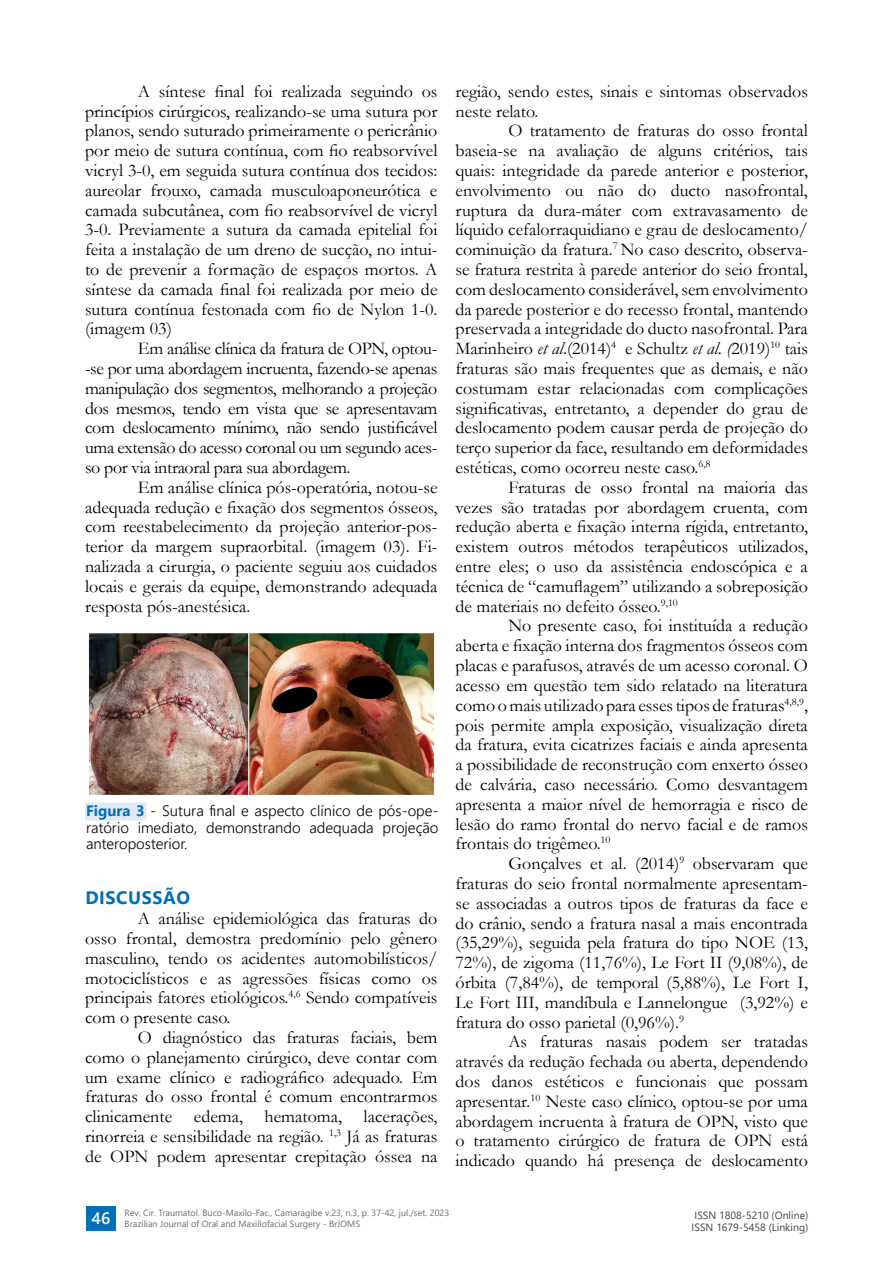
<style>
.page{position:relative;width:893px;height:1263px;background:#fff}
.page>*{position:absolute;margin:0;border:0;box-sizing:border-box;transform-origin:0 0}
.t1{font:18px/19.8px "Garamond";color:#000;text-align:justify}
.t2{font:700 18px "Segoe UI";letter-spacing:.035em;color:#006fba}
.t3{font:600 16.5px "Segoe UI";color:#fff}
.t4{font:300 15px/16.5px "Segoe UI";color:#000;text-align:justify}
.t5{font:10.5px/12px "Segoe UI";color:#434343}
.t6{font:9px/10.8px "Segoe UI";color:#6c6d70}
.s1{font-weight:700;color:#006fba}
.s2{font-style:italic}
</style>
<div class="page">
<div style="left:86px;top:1206px;width:29px;height:25px;background:#006fba"></div>
<div style="left:85px;top:802px;width:61px;height:18px;background:#e1e9f6"></div>
<img style="left:88px;top:633px;width:347px;height:162px">
<p class="t1" style="left:85px;top:81px;width:354px;text-indent:53px">A síntese final foi realizada seguindo os princípios cirúrgicos, realizando-se uma sutura por planos, sendo suturado primeiramente o pericrânio por meio de sutura contínua, com fio reabsorvível vicryl 3-0, em seguida sutura contínua dos tecidos: aureolar frouxo, camada musculoaponeurótica e camada subcutânea, com fio reabsorvível de vicryl 3-0. Previamente a sutura da camada epitelial foi feita a instalação de um dreno de sucção, no intui&shy;to de prevenir a formação de espaços mortos. A síntese da camada final foi realizada por meio de sutura contínua festonada com fio de Nylon 1-0. (imagem 03)</p>
<p class="t1" style="left:85px;top:338px;width:354px;text-indent:53px">Em análise clínica da fratura de OPN, optou--se por uma abordagem incruenta, fazendo-se apenas manipulação dos segmentos, melhorando a projeção dos mesmos, tendo em vista que se apresentavam com deslocamento mínimo, não sendo justificável uma extensão do acesso coronal ou um segundo aces&shy;so por via intraoral para sua abordagem.</p>
<p class="t1" style="left:85px;top:477px;width:354px;text-indent:53px">Em análise clínica pós-operatória, notou-se adequada redução e fixação dos segmentos ósseos, com reestabelecimento da projeção anterior-pos&shy;terior da margem supraorbital. (imagem 03). Fi&shy;nalizada a cirurgia, o paciente seguiu aos cuidados locais e gerais da equipe, demonstrando adequada resposta pós-anestésica.</p>
<p class="t4" style="left:86px;top:801px;width:354px"><span class="s1">Figura 3</span> - Sutura final e aspecto clínico de pós-ope&shy;ratório imediato, demonstrando adequada projeção anteroposterior.</p>
<p class="t2" style="left:85px;top:881px;width:106px">DISCUSSÃO</p>
<p class="t1" style="left:85px;top:908px;width:354px;text-indent:53px">A análise epidemiológica das fraturas do osso frontal, demostra predomínio pelo gênero masculino, tendo os acidentes automobilísticos/ motociclísticos e as agressões físicas como os principais fatores etiológicos.<sup>4,6</sup> Sendo compatíveis com o presente caso.</p>
<p class="t1" style="left:85px;top:1027px;width:354px;text-indent:53px">O diagnóstico das fraturas faciais, bem como o planejamento cirúrgico, deve contar com um exame clínico e radiográfico adequado. Em fraturas do osso frontal é comum encontrarmos clinicamente edema, hematoma, lacerações, rinorreia e sensibilidade na região. <sup>1,3</sup> Já as fraturas de OPN podem apresentar crepitação óssea na</p>
<p class="t1" style="left:455px;top:81px;width:354px">região, sendo estes, sinais e sintomas observados neste relato.</p>
<p class="t1" style="left:455px;top:120px;width:354px;text-indent:53px">O tratamento de fraturas do osso frontal baseia-se na avaliação de alguns critérios, tais quais: integridade da parede anterior e posterior, envolvimento ou não do ducto nasofrontal, ruptura da dura-máter com extravasamento de líquido cefalorraquidiano e grau de deslocamento/ cominuição da fratura.<sup>7</sup> No caso descrito, observa&shy;se fratura restrita à parede anterior do seio frontal, com deslocamento considerável, sem envolvimento da parede posterior e do recesso frontal, mantendo preservada a integridade do ducto nasofrontal. Para Marinheiro <span class="s2">et al</span>.(2014)<sup>4</sup> e Schultz <span class="s2">et al. (</span>2019)<sup>10</sup> tais fraturas são mais frequentes que as demais, e não costumam estar relacionadas com complicações significativas, entretanto, a depender do grau de deslocamento podem causar perda de projeção do terço superior da face, resultando em deformidades estéticas, como ocorreu neste caso.<sup>6,8</sup></p>
<p class="t1" style="left:455px;top:477px;width:354px;text-indent:53px">Fraturas de osso frontal na maioria das vezes são tratadas por abordagem cruenta, com redução aberta e fixação interna rígida, entretanto, existem outros métodos terapêuticos utilizados, entre eles; o uso da assistência endoscópica e a técnica de “camuflagem” utilizando a sobreposição de materiais no defeito ósseo.<sup>9,10</sup></p>
<p class="t1" style="left:455px;top:615px;width:354px;text-indent:53px">No presente caso, foi instituída a redução aberta e fixação interna dos fragmentos ósseos com placas e parafusos, através de um acesso coronal. O acesso em questão tem sido relatado na literatura como o mais utilizado para esses tipos de fraturas<sup>4,8,9</sup>, pois permite ampla exposição, visualização direta da fratura, evita cicatrizes faciais e ainda apresenta a possibilidade de reconstrução com enxerto ósseo de calvária, caso necessário. Como desvantagem apresenta a maior nível de hemorragia e risco de lesão do ramo frontal do nervo facial e de ramos frontais do trigêmeo.<sup>10</sup></p>
<p class="t1" style="left:455px;top:853px;width:354px;text-indent:53px">Gonçalves et al. (2014)<sup>9</sup> observaram que fraturas do seio frontal normalmente apresentam&shy;se associadas a outros tipos de fraturas da face e do crânio, sendo a fratura nasal a mais encontrada (35,29%), seguida pela fratura do tipo NOE (13, 72%), de zigoma (11,76%), Le Fort II (9,08%), de órbita (7,84%), de temporal (5,88%), Le Fort I, Le Fort III, mandíbula e Lannelongue (3,92%) e fratura do osso parietal (0,96%).<sup>9</sup></p>
<p class="t1" style="left:455px;top:1031px;width:354px;text-indent:53px">As fraturas nasais podem ser tratadas através da redução fechada ou aberta, dependendo dos danos estéticos e funcionais que possam apresentar.<sup>10</sup> Neste caso clínico, optou-se por uma abordagem incruenta à fratura de OPN, visto que o tratamento cirúrgico de fratura de OPN está indicado quando há presença de deslocamento</p>
<p class="t6" style="left:125px;top:1207px;width:326px">Rev. Cir. Traumatol. Buco-Maxilo-Fac., Camaragibe v.23, n.3, p. 37-42, jul./set. 2023<br>Brazilian Journal of Oral and Maxillofacial Surgery - BrJOMS</p>
<p class="t3" style="left:92px;top:1202px;width:20px">46</p>
<p class="t5" style="left:692px;top:1208px;width:118px">ISSN 1808-5210 (Online)<br>ISSN 1679-5458 (Linking)</p>
</div>
